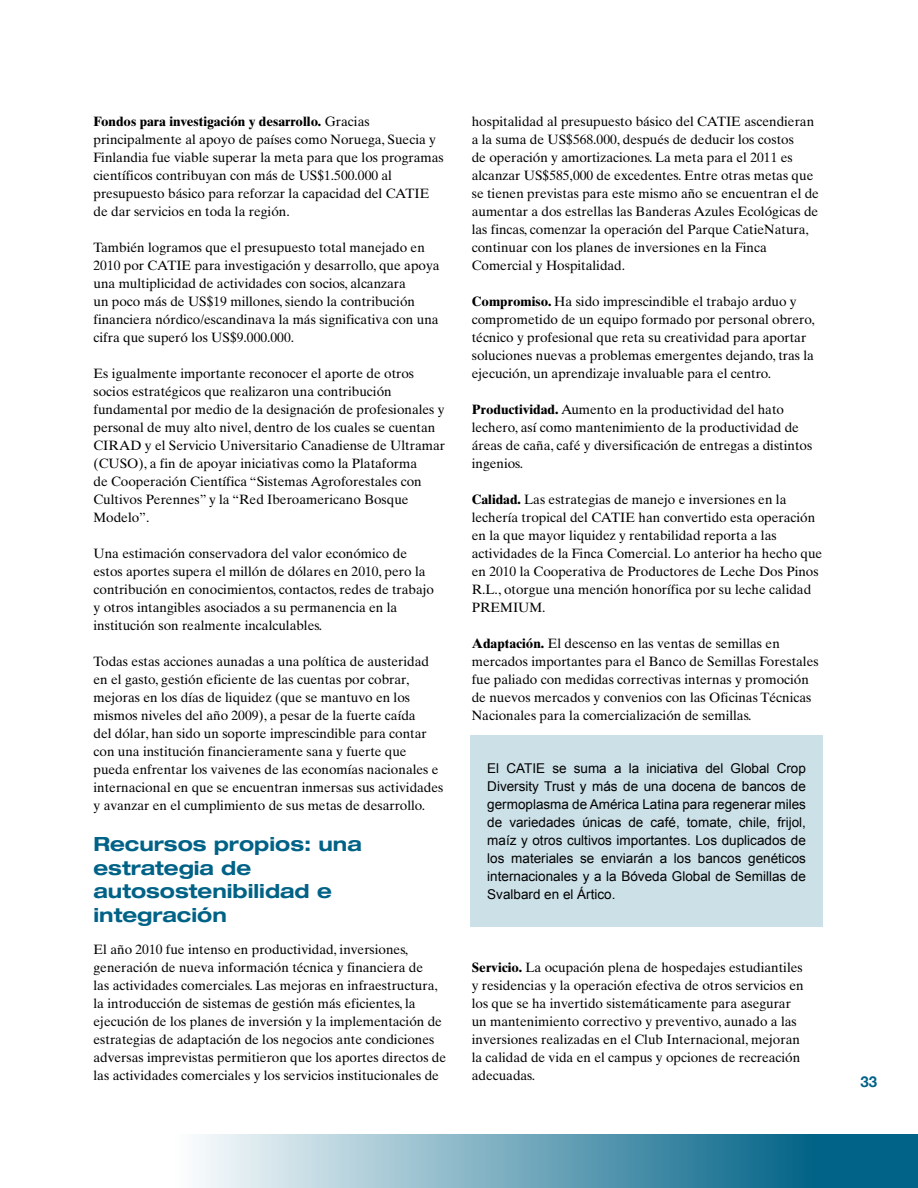
<style>
.page{position:relative;width:918px;height:1188px;background:#fff}
.page>*{position:absolute;margin:0;border:0;box-sizing:border-box;transform-origin:0 0}
.t1{font:700 expanded 19.5px/23.4px "Helvetica Neue";color:#006286}
.t2{font:700 15px "Helvetica Neue";color:#006286}
.t3{font:13.5px/18px "Times Ten";color:#000}
.t4{font:13.5px/18px "Arial";color:#000;text-align:justify}
.s1{font-weight:700}
</style>
<div class="page">
<svg style="left:199px;top:1134px;width:719px;height:54px;background:#69a2b8"></svg>
<div style="left:470px;top:736px;width:353px;height:191px;background:#cce0e7"></div>
<p class="t3" style="left:94px;top:112px;width:352px"><span class="s1">Fondos para investigación y desarrollo.</span> Gracias principalmente al apoyo de países como Noruega, Suecia y Finlandia fue viable superar la meta para que los programas científicos contribuyan con más de US$1.500.000 al presupuesto básico para reforzar la capacidad del CATIE de dar servicios en toda la región.</p>
<p class="t3" style="left:94px;top:238px;width:348px">También logramos que el presupuesto total manejado en 2010 por CATIE para investigación y desarrollo, que apoya una multiplicidad de actividades con socios, alcanzara<br>un poco más de US$19 millones, siendo la contribución financiera nórdico/escandinava la más significativa con una cifra que superó los US$9.000.000.</p>
<p class="t3" style="left:94px;top:364px;width:353px">Es igualmente importante reconocer el aporte de otros socios estratégicos que realizaron una contribución fundamental por medio de la designación de profesionales y personal de muy alto nivel, dentro de los cuales se cuentan CIRAD y el Servicio Universitario Canadiense de Ultramar (CUSO), a fin de apoyar iniciativas como la Plataforma<br>de Cooperación Científica “Sistemas Agroforestales con Cultivos Perennes” y la “Red Iberoamericano Bosque Modelo”.</p>
<p class="t3" style="left:94px;top:544px;width:342px">Una estimación conservadora del valor económico de estos aportes supera el millón de dólares en 2010, pero la contribución en conocimientos, contactos, redes de trabajo y otros intangibles asociados a su permanencia en la institución son realmente incalculables.</p>
<p class="t3" style="left:94px;top:652px;width:351px">Todas estas acciones aunadas a una política de austeridad en el gasto, gestión eficiente de las cuentas por cobrar, mejoras en los días de liquidez (que se mantuvo en los mismos niveles del año 2009), a pesar de la fuerte caída<br>del dólar, han sido un soporte imprescindible para contar con una institución financieramente sana y fuerte que pueda enfrentar los vaivenes de las economías nacionales e internacional en que se encuentran inmersas sus actividades y avanzar en el cumplimiento de sus metas de desarrollo.</p>
<h1 class="t1" style="left:94px;top:832px;width:270px">Recursos propios: una estrategia de autosostenibilidad e integración</h1>
<p class="t3" style="left:94px;top:940px;width:354px">El año 2010 fue intenso en productividad, inversiones, generación de nueva información técnica y financiera de<br>las actividades comerciales. Las mejoras en infraestructura, la introducción de sistemas de gestión más eficientes, la ejecución de los planes de inversión y la implementación de estrategias de adaptación de los negocios ante condiciones adversas imprevistas permitieron que los aportes directos de las actividades comerciales y los servicios institucionales de</p>
<p class="t3" style="left:472px;top:112px;width:349px">hospitalidad al presupuesto básico del CATIE ascendieran a la suma de US$568.000, después de deducir los costos<br>de operación y amortizaciones. La meta para el 2011 es alcanzar US$585,000 de excedentes. Entre otras metas que se tienen previstas para este mismo año se encuentran el de aumentar a dos estrellas las Banderas Azules Ecológicas de las fincas, comenzar la operación del Parque CatieNatura, continuar con los planes de inversiones en la Finca Comercial y Hospitalidad.</p>
<p class="t3" style="left:472px;top:292px;width:345px"><span class="s1">Compromiso.</span> Ha sido imprescindible el trabajo arduo y comprometido de un equipo formado por personal obrero, técnico y profesional que reta su creatividad para aportar soluciones nuevas a problemas emergentes dejando, tras la ejecución, un aprendizaje invaluable para el centro.</p>
<p class="t3" style="left:472px;top:400px;width:342px"><span class="s1">Productividad.</span> Aumento en la productividad del hato lechero, así como mantenimiento de la productividad de áreas de caña, café y diversificación de entregas a distintos ingenios.</p>
<p class="t3" style="left:472px;top:490px;width:352px"><span class="s1">Calidad.</span> Las estrategias de manejo e inversiones en la lechería tropical del CATIE han convertido esta operación en la que mayor liquidez y rentabilidad reporta a las actividades de la Finca Comercial. Lo anterior ha hecho que en 2010 la Cooperativa de Productores de Leche Dos Pinos R.L., otorgue una mención honorífica por su leche calidad PREMIUM.</p>
<p class="t3" style="left:472px;top:634px;width:348px"><span class="s1">Adaptación.</span> El descenso en las ventas de semillas en mercados importantes para el Banco de Semillas Forestales fue paliado con medidas correctivas internas y promoción de nuevos mercados y convenios con las Oficinas Técnicas Nacionales para la comercialización de semillas.</p>
<p class="t4" style="left:487px;top:760px;width:320px">El CATIE se suma a la iniciativa del Global Crop Diversity Trust y más de una docena de bancos de germoplasma de América Latina para regenerar miles de variedades únicas de café, tomate, chile, frijol, maíz y otros cultivos importantes. Los duplicados de los materiales se enviarán a los bancos genéticos internacionales y a la Bóveda Global de Semillas de Svalbard en el Ártico.</p>
<p class="t3" style="left:472px;top:958px;width:333px"><span class="s1">Servicio.</span> La ocupación plena de hospedajes estudiantiles y residencias y la operación efectiva de otros servicios en los que se ha invertido sistemáticamente para asegurar un mantenimiento correctivo y preventivo, aunado a las inversiones realizadas en el Club Internacional, mejoran la calidad de vida en el campus y opciones de recreación adecuadas.</p>
<p class="t2" style="left:861px;top:1072px;width:18px">33</p>
</div>
